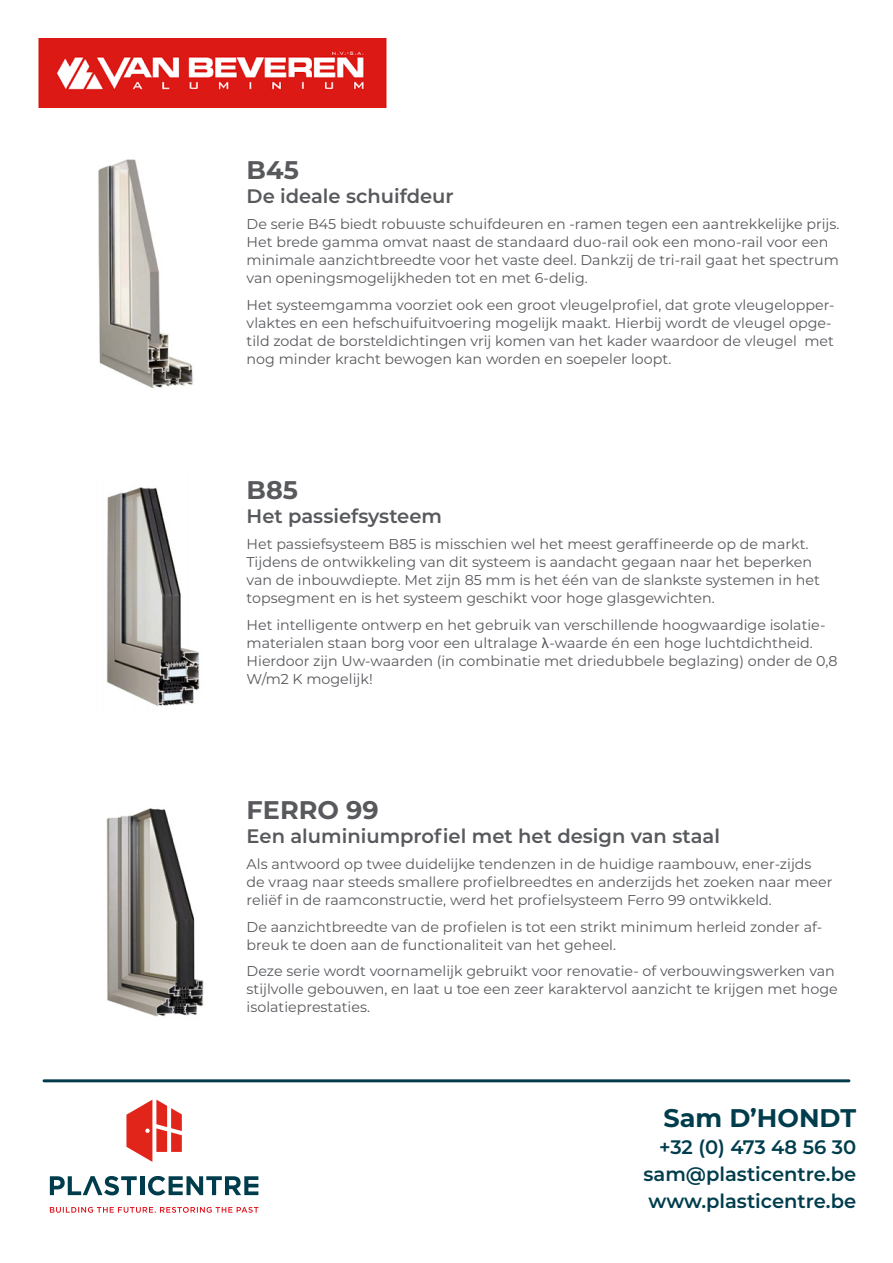
<style>
.page{position:relative;width:893px;height:1263px;background:#fff}
.page>*{position:absolute;margin:0;border:0;box-sizing:border-box;transform-origin:0 0}
.t1{font:700 25.5px "Montserrat";color:#57595d}
.t2{font:700 25.5px "Montserrat";color:#003d4c}
.t3{font:600 19.5px "Montserrat";color:#57595d}
.t4{font:600 19.5px/27px "Montserrat";color:#003d4c;text-align:justify}
.t5{font:14.25px/18px "Montserrat";color:#57595d}
.s1{font-family:"Roboto"}
</style>
<div class="page">
<img style="left:38px;top:38px;width:349px;height:69px">
<hr style="left:44px;top:1079px;width:805px;height:3px;background:#003d4c">
<svg style="left:50px;top:1207px;width:208px;height:6px"></svg>
<svg style="left:50px;top:1176px;width:87px;height:19px"></svg>
<hr style="left:140px;top:1176px;width:4px;height:19px;background:#003d4c">
<svg style="left:148px;top:1176px;width:110px;height:19px"></svg>
<svg style="left:126px;top:1099px;width:56px;height:63px"></svg>
<img style="left:98px;top:159px;width:96px;height:230px">
<img style="left:106px;top:487px;width:94px;height:220px">
<img style="left:106px;top:808px;width:98px;height:209px">
<h1 class="t1" style="left:247px;top:151px;width:54px">B45</h1>
<h2 class="t3" style="left:247px;top:182px;width:209px">De ideale schuifdeur</h2>
<p class="t5" style="left:247px;top:215px;width:594px">De serie B45 biedt robuuste schuifdeuren en -ramen tegen een aantrekkelijke prijs.<br>Het brede gamma omvat naast de standaard duo-rail ook een mono-rail voor een minimale aanzichtbreedte voor het vaste deel. Dankzij de tri-rail gaat het spectrum van openingsmogelijkheden tot en met 6-delig.</p>
<p class="t5" style="left:247px;top:295px;width:589px">Het systeemgamma voorziet ook een groot vleugelprofiel, dat grote vleugelopper&shy;vlaktes en een hefschuifuitvoering mogelijk maakt. Hierbij wordt de vleugel opge&shy;tild zodat de borsteldichtingen vrij komen van het kader waardoor de vleugel met nog minder kracht bewogen kan worden en soepeler loopt.</p>
<h1 class="t1" style="left:247px;top:471px;width:53px">B85</h1>
<h2 class="t3" style="left:247px;top:502px;width:197px">Het passiefsysteem</h2>
<p class="t5" style="left:247px;top:535px;width:575px">Het passiefsysteem B85 is misschien wel het meest geraffineerde op de markt.<br>Tijdens de ontwikkeling van dit systeem is aandacht gegaan naar het beperken van de inbouwdiepte. Met zijn 85 mm is het één van de slankste systemen in het topsegment en is het systeem geschikt voor hoge glasgewichten.</p>
<p class="t5" style="left:247px;top:615px;width:592px">Het intelligente ontwerp en het gebruik van verschillende hoogwaardige isolatie&shy;materialen staan borg voor een ultralage <span class="s1">λ</span>-waarde én een hoge luchtdichtheid.<br>Hierdoor zijn Uw-waarden (in combinatie met driedubbele beglazing) onder de 0,8<br>W/m2 K mogelijk!</p>
<h1 class="t1" style="left:247px;top:791px;width:134px">FERRO 99</h1>
<h2 class="t3" style="left:247px;top:822px;width:475px">Een aluminiumprofiel met het design van staal</h2>
<p class="t5" style="left:247px;top:855px;width:587px">Als antwoord op twee duidelijke tendenzen in de huidige raambouw, ener-zijds de vraag naar steeds smallere profielbreedtes en anderzijds het zoeken naar meer reliëf in de raamconstructie, werd het profielsysteem Ferro 99 ontwikkeld.</p>
<p class="t5" style="left:247px;top:917px;width:577px">De aanzichtbreedte van de profielen is tot een strikt minimum herleid zonder af&shy;breuk te doen aan de functionaliteit van het geheel.</p>
<p class="t5" style="left:247px;top:962px;width:593px">Deze serie wordt voornamelijk gebruikt voor renovatie- of verbouwingswerken van stijlvolle gebouwen, en laat u toe een zeer karaktervol aanzicht te krijgen met hoge isolatieprestaties.</p>
<h1 class="t2" style="left:664px;top:1100px;width:194px">Sam D’HONDT</h1>
<h2 class="t4" style="left:643px;top:1133px;width:214px;text-indent:16px">+32 (0) 473 48 56 30 sam@plasticentre.be www.plasticentre.be</h2>
</div>
